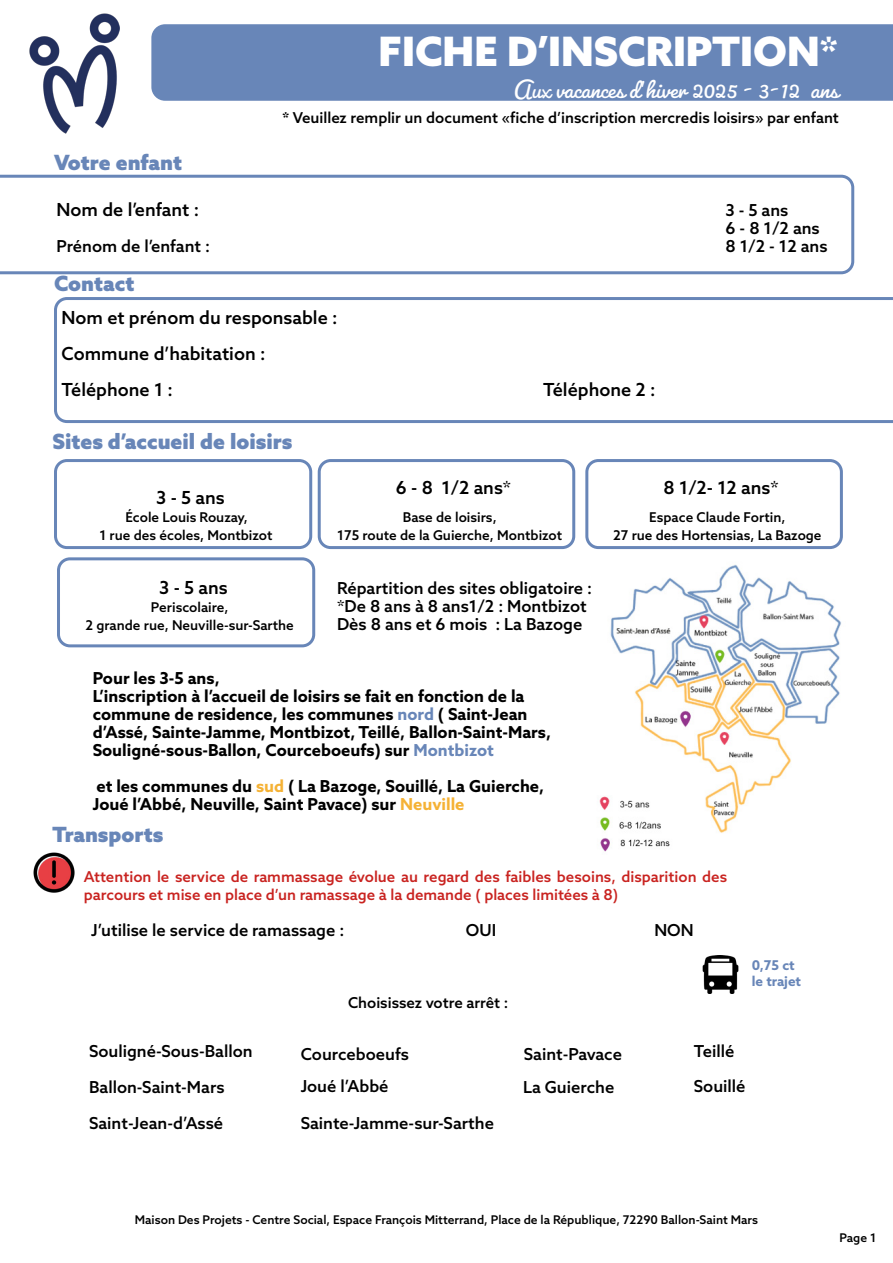
<style>
.page{position:relative;width:893px;height:1263px;background:#fff}
.page>*{position:absolute;margin:0;border:0;box-sizing:border-box;transform-origin:0 0}
.t1{font:900 40.5px "Azo Sans";color:#fff}
.t2{font:27px "Pacifico";color:#fff}
.t3{font:900 21px "Azo Sans";color:#6886b8}
.t4{font:500 18px/36px "Azo Sans";color:#000}
.t5{font:700 16.5px/18px "Azo Sans";color:#000}
.t6{font:500 16.5px/18px "Azo Sans";color:#000}
.t7{font:500 15px/18px "Azo Sans";color:#c92320}
.t8{font:500 15px "Azo Sans";color:#000}
.t9{font:500 13.5px/18px "Azo Sans";color:#000;text-align:center}
.t10{font:700 13.5px/16.2px "Azo Sans";color:#6886b8}
.t11{font:500 12px "Azo Sans";color:#000}
.s1{font-weight:900}
.s2{color:#6886b8}
.s3{color:#f5b235}
</style>
<div class="page">
<div style="left:151px;top:24px;width:742px;height:77px;background:#6886b8"></div>
<div style="left:54px;top:459px;width:258px;height:90px;border:3px solid #6886b8;border-radius:11px"></div>
<div style="left:318px;top:459px;width:257px;height:90px;border:3px solid #6886b8;border-radius:11px"></div>
<div style="left:585px;top:459px;width:258px;height:90px;border:3px solid #6886b8;border-radius:11px"></div>
<svg style="left:0;top:175px;width:854px;height:99px"></svg>
<svg style="left:54px;top:297px;width:839px;height:126px"></svg>
<img style="left:30px;top:13px;width:89px;height:120px">
<img style="left:702px;top:955px;width:37px;height:39px">
<div style="left:57px;top:557px;width:258px;height:90px;border:3px solid #6886b8;border-radius:11px"></div>
<img style="left:599px;top:564px;width:242px;height:288px">
<img style="left:33px;top:852px;width:42px;height:41px">
<h1 class="t1" style="left:379px;top:24px;width:461px">FICHE D’INSCRIPTION*</h1>
<h2 class="t2" style="left:514px;top:73px;width:326px">Aux vacances d’hiver 2025 - 3-12 ans</h2>
<p class="t3" style="left:54px;top:148px;width:130px">Votre enfant</p>
<p class="t8" style="left:283px;top:108px;width:558px"><span class="s1">*</span> Veuillez remplir un document «fiche d’inscription mercredis loisirs» par enfant</p>
<p class="t4" style="left:56px;top:191px;width:144px">Nom de l’enfant :</p>
<p class="t6" style="left:725px;top:201px;width:96px">3 - 5 ans<br>6 - 8 1/2 ans</p>
<p class="t6" style="left:56px;top:237px;width:155px">Prénom de l’enfant :</p>
<p class="t6" style="left:726px;top:237px;width:104px">8 1/2 - 12 ans</p>
<p class="t3" style="left:54px;top:270px;width:82px">Contact</p>
<p class="t4" style="left:62px;top:299px;width:278px">Nom et prénom du responsable :<br>Commune d’habitation :<br>Téléphone 1 :</p>
<p class="t3" style="left:52px;top:428px;width:241px">Sites d’accueil de loisirs</p>
<p class="t4" style="left:543px;top:371px;width:114px">Téléphone 2 :</p>
<p class="t4" style="left:156px;top:479px;width:70px">3 - 5 ans</p>
<p class="t9" style="left:99px;top:508px;width:175px">École Louis Rouzay,<br>1 rue des écoles, Montbizot</p>
<p class="t4" style="left:396px;top:469px;width:117px">6 - 8 1/2 ans*</p>
<p class="t9" style="left:337px;top:508px;width:227px">Base de loisirs,<br>175 route de la Guierche, Montbizot</p>
<p class="t4" style="left:159px;top:569px;width:70px">3 - 5 ans</p>
<p class="t9" style="left:86px;top:598px;width:210px">Periscolaire,<br>2 grande rue, Neuville-sur-Sarthe</p>
<p class="t5" style="left:93px;top:669px;width:460px">Pour les 3-5 ans,<br>L’inscription à l’accueil de loisirs se fait en fonction de la commune de residence, les communes <span class="s2">nord</span> ( Saint-Jean d’Assé, Sainte-Jamme, Montbizot, Teillé, Ballon-Saint-Mars, Souligné-sous-Ballon, Courceboeufs) sur <span class="s2">Montbizot</span></p>
<p class="t5" style="left:93px;top:777px;width:453px">et les communes du <span class="s3">sud</span> ( La Bazoge, Souillé, La Guierche,<br>Joué l’Abbé, Neuville, Saint Pavace) sur <span class="s3">Neuville</span></p>
<p class="t6" style="left:337px;top:579px;width:257px">Répartition des sites obligatoire : *De 8 ans à 8 ans1/2 : Montbizot<br>Dès 8 ans et 6 mois : La Bazoge</p>
<p class="t3" style="left:52px;top:821px;width:112px">Transports</p>
<p class="t4" style="left:663px;top:469px;width:117px">8 1/2- 12 ans*</p>
<p class="t9" style="left:613px;top:508px;width:210px">Espace Claude Fortin,<br>27 rue des Hortensias, La Bazoge</p>
<p class="t7" style="left:84px;top:867px;width:645px">Attention le service de rammassage évolue au regard des faibles besoins, disparition des parcours et mise en place d’un ramassage à la demande ( places limitées à 8)</p>
<p class="t6" style="left:91px;top:921px;width:255px">J’utilise le service de ramassage :</p>
<p class="t6" style="left:466px;top:921px;width:32px">OUI</p>
<p class="t6" style="left:654px;top:921px;width:41px">NON</p>
<p class="t8" style="left:348px;top:993px;width:162px">Choisissez votre arrêt :</p>
<p class="t10" style="left:752px;top:956px;width:51px">0,75 ct le trajet</p>
<p class="t6" style="left:89px;top:1033px;width:165px;line-height:36px">Souligné-Sous-Ballon<br>Ballon-Saint-Mars</p>
<p class="t6" style="left:694px;top:1042px;width:42px">Teillé</p>
<p class="t6" style="left:89px;top:1114px;width:136px">Saint-Jean-d’Assé</p>
<p class="t6" style="left:301px;top:1038px;width:110px;line-height:31.5px">Courceboeufs<br>Joué l’Abbé</p>
<p class="t6" style="left:301px;top:1114px;width:195px">Sainte-Jamme-sur-Sarthe</p>
<p class="t6" style="left:523px;top:1038px;width:100px;line-height:32.4px">Saint-Pavace<br>La Guierche</p>
<p class="t6" style="left:694px;top:1077px;width:53px">Souillé</p>
<p class="t11" style="left:135px;top:1212px;width:625px">Maison Des Projets - Centre Social, Espace François Mitterrand, Place de la République, 72290 Ballon-Saint Mars</p>
<p class="t11" style="left:839px;top:1230px;width:38px">Page 1</p>
</div>
